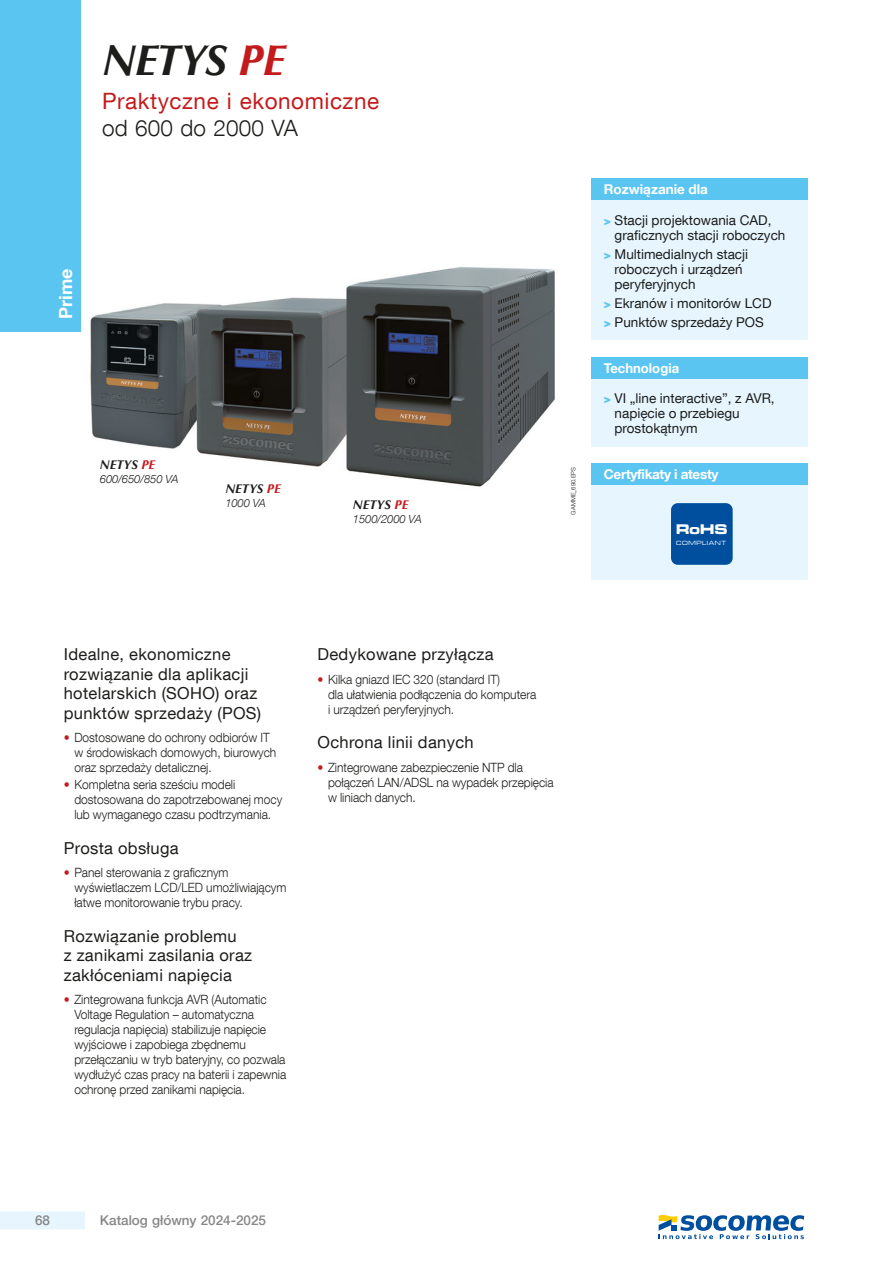
<style>
.page{position:relative;width:893px;height:1263px;background:#fff}
.page>*{position:absolute;margin:0;border:0;box-sizing:border-box;transform-origin:0 0}
.produit_page_1{font:italic 700 43.5px "Optima LT";letter-spacing:-.025em;color:#1d1d1b}
.phase_puissance{font:22.5px "Helvetica Neue LT Com";letter-spacing:.025em;color:#c51a1c}
.sous_titre_noir{font:300 22.5px "Helvetica Neue LT Com";letter-spacing:.01em;color:#1d1d1b}
.t1{font:700 18px "Helvetica Neue LT Com";color:#fff}
.sous_titre_1ere_p{font:16.5px/19.5px "Helvetica Neue LT Com";letter-spacing:.02em;color:#1d1d1b}
.t2{font:14.55px "Microgramma D Bold Exte";color:#fff}
.navig_texte_pe{font:13.5px/15px "Helvetica Neue LT Com";color:#1d1d1b}
.navig_titre{font:700 13.5px "Helvetica Neue LT Com";color:#fff}
.t3{font:500 13.5px "Helvetica Neue LT Com";color:#878787}
.navig_titre-2{font:700 13.5px "Helvetica Neue LT Com";letter-spacing:-.02em;color:#fff}
.t4{font:300 12.75px/15px "Helvetica Neue LT Com";letter-spacing:-.005em;color:#1d1d1b;scale:.94 1}
.Note{font:italic 700 12.75px "Optima LT";color:#1d1d1b}
.Note-2{font:italic 300 11.25px "Helvetica Neue LT Com";letter-spacing:-.01em;color:#1d1d1b}
.t5{font:6.3px "Microgramma D Medi Exte";letter-spacing:.1em;color:#fff}
.reference{font:300 6px "Helvetica Neue LT Com";color:#1d1d1b}
.s1{color:#c51a1c}
.s2{font-weight:900;font-size:12px;color:#5bc5f2}
</style>
<div class="page">
<div style="left:0;top:1211px;width:85px;height:18px;background:#e6f5fe"></div>
<div style="left:0;top:0;width:81px;height:332px;background:#5bc5f2"></div>
<img style="left:90px;top:267px;width:465px;height:220px">
<div style="left:591px;top:179px;width:217px;height:161px;background:#e6f5fe"></div>
<div style="left:591px;top:179px;width:217px;height:21px;background:#5bc5f2"></div>
<div style="left:591px;top:357px;width:217px;height:89px;background:#e6f5fe"></div>
<div style="left:591px;top:357px;width:217px;height:21px;background:#5bc5f2"></div>
<div style="left:591px;top:463px;width:217px;height:117px;background:#e6f5fe"></div>
<div style="left:591px;top:463px;width:217px;height:22px;background:#5bc5f2"></div>
<div style="left:671px;top:503px;width:62px;height:62px;background:#004f9f;border-radius:7px"></div>
<svg style="left:659px;top:1215px;width:145px;height:24px"></svg>
<p class="produit_page_1" style="left:102px;top:35px;width:184px">NETYS <span class="s1">PE</span></p>
<p class="phase_puissance" style="left:102px;top:87px;width:279px">Praktyczne i ekonomiczne</p>
<p class="sous_titre_noir" style="left:102px;top:115px;width:197px">od 600 do 2000 VA</p>
<h3 class="t1" style="left:54px;top:319px;width:52px;rotate:-90deg">Prime</h3>
<p class="Note" style="left:100px;top:457px;width:57px">NETYS <span class="s1">PE</span></p>
<p class="Note-2" style="left:100px;top:472px;width:80px">600/650/850 VA</p>
<p class="Note" style="left:225px;top:481px;width:57px">NETYS <span class="s1">PE</span></p>
<p class="Note-2" style="left:225px;top:496px;width:42px">1000 VA</p>
<p class="Note" style="left:353px;top:497px;width:57px">NETYS <span class="s1">PE</span></p>
<p class="Note-2" style="left:353px;top:512px;width:70px">1500/2000 VA</p>
<p class="reference" style="left:570px;top:514px;width:48px;rotate:-90deg">gamme_690.eps</p>
<p class="navig_titre" style="left:604px;top:181px;width:106px">Rozwiązanie dla</p>
<p class="navig_texte_pe" style="left:615px;top:212px;width:172px;text-indent:-11px"><span class="s2">&gt;</span> Stacji projektowania CAD, graficznych stacji roboczych</p>
<p class="navig_texte_pe" style="left:615px;top:246px;width:135px;text-indent:-11px"><span class="s2">&gt;</span> Multimedialnych stacji roboczych i urządzeń peryferyjnych</p>
<p class="navig_texte_pe" style="left:604px;top:295px;width:169px"><span class="s2">&gt;</span> Ekranów i monitorów LCD</p>
<p class="navig_texte_pe" style="left:604px;top:315px;width:162px"><span class="s2">&gt;</span> Punktów sprzedaży POS</p>
<p class="navig_titre" style="left:604px;top:359px;width:77px">Technologia</p>
<p class="navig_texte_pe" style="left:615px;top:390px;width:162px;text-indent:-11px"><span class="s2">&gt;</span> VI „line interactive”, z AVR, napięcie o przebiegu prostokątnym</p>
<p class="navig_titre-2" style="left:604px;top:466px;width:116px">Certyfikaty i atesty</p>
<p class="t2" style="left:676px;top:519px;width:53px">RoHS</p>
<p class="t5" style="left:676px;top:539px;width:52px">COMPLIANT</p>
<p class="sous_titre_1ere_p" style="left:64px;top:644px;width:199px">Idealne, ekonomiczne rozwiązanie dla aplikacji hotelarskich (SOHO) oraz punktów sprzedaży (POS)</p>
<p class="t4" style="left:74px;top:730px;width:216px;text-indent:-11px"><span class="s1">•</span> Dostosowane do ochrony odbiorów IT w środowiskach domowych, biurowych oraz sprzedaży detalicznej.</p>
<p class="t4" style="left:74px;top:777px;width:223px;text-indent:-11px"><span class="s1">•</span> Kompletna seria sześciu modeli dostosowana do zapotrzebowanej mocy lub wymaganego czasu podtrzymania.</p>
<p class="sous_titre_1ere_p" style="left:64px;top:838px;width:116px">Prosta obsługa</p>
<p class="t4" style="left:74px;top:865px;width:227px;text-indent:-11px"><span class="s1">•</span> Panel sterowania z graficznym wyświetlaczem LCD/LED umożliwiającym łatwe monitorowanie trybu pracy.</p>
<p class="sous_titre_1ere_p" style="left:64px;top:926px;width:190px">Rozwiązanie problemu<br>z zanikami zasilania oraz zakłóceniami napięcia</p>
<p class="t4" style="left:74px;top:992px;width:227px;text-indent:-11px"><span class="s1">•</span> Zintegrowana funkcja AVR (Automatic Voltage Regulation – automatyczna regulacja napięcia) stabilizuje napięcie wyjściowe i zapobiega zbędnemu przełączaniu w tryb bateryjny, co pozwala wydłużyć czas pracy na baterii i zapewnia ochronę przed zanikami napięcia.</p>
<p class="sous_titre_1ere_p" style="left:317px;top:644px;width:178px">Dedykowane przyłącza</p>
<p class="t4" style="left:328px;top:671px;width:223px;text-indent:-11px"><span class="s1">•</span> Kilka gniazd IEC 320 (standard IT)<br>dla ułatwienia podłączenia do komputera i urządzeń peryferyjnych.</p>
<p class="sous_titre_1ere_p" style="left:317px;top:732px;width:158px">Ochrona linii danych</p>
<p class="t4" style="left:328px;top:759px;width:241px;text-indent:-11px"><span class="s1">•</span> Zintegrowane zabezpieczenie NTP dla połączeń LAN/ADSL na wypadek przepięcia w liniach danych.</p>
<p class="t3" style="left:35px;top:1212px;width:17px">68</p>
<p class="t3" style="left:100px;top:1212px;width:168px">Katalog główny 2024-2025</p>
</div>
